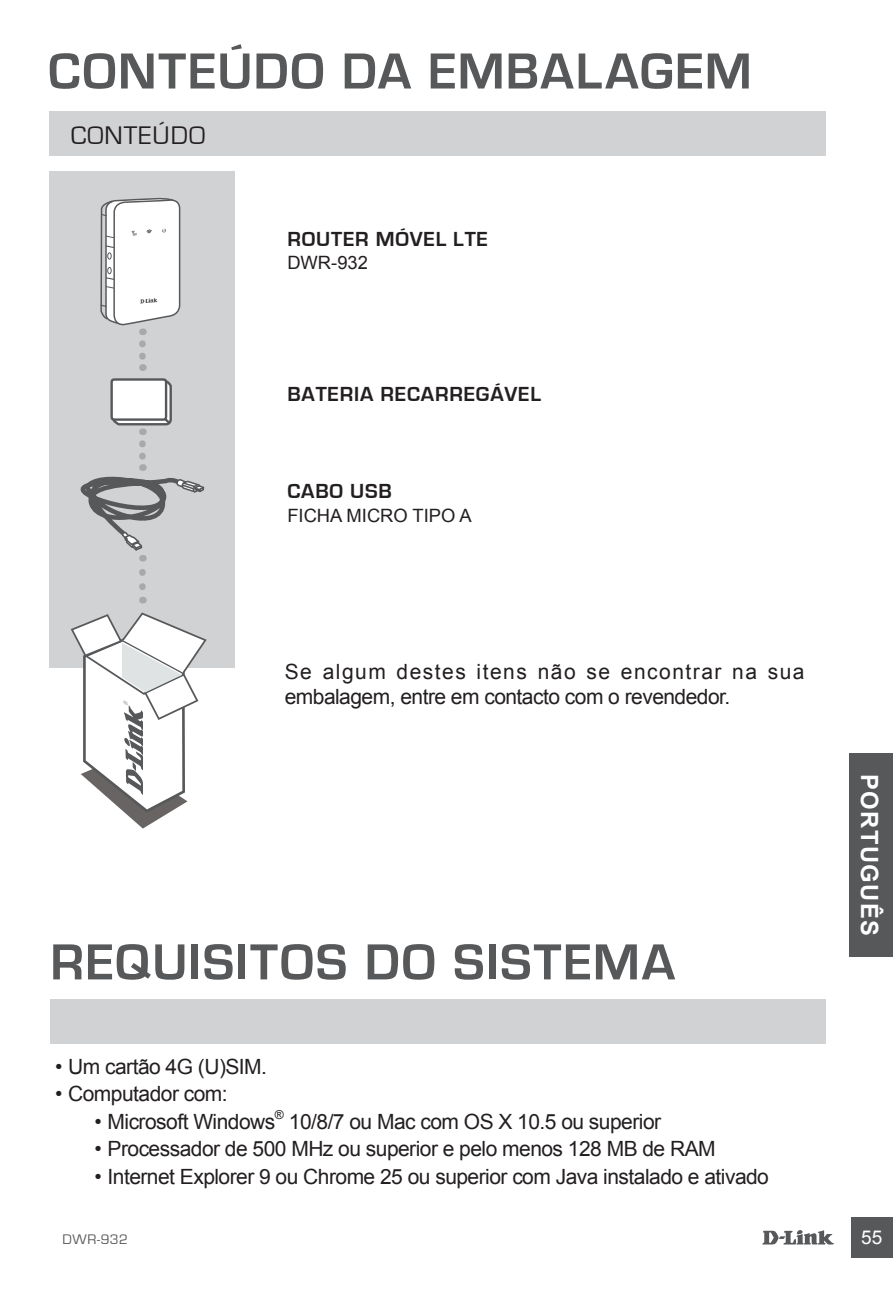
<style>
.page{position:relative;width:893px;height:1290px;background:#fff}
.page>*{position:absolute;margin:0;border:0;box-sizing:border-box;transform-origin:0 0}
.t1{font:700 52.5px "Eurostile";letter-spacing:.03em;color:#57585a}
.t2{font:26.25px "Eurostile";letter-spacing:.04em;color:#231f20}
.t3{font:700 23.8px "Arial";letter-spacing:.06em;color:#fff}
.t4{font:21px/25.2px "Arial";letter-spacing:-.025em;color:#231f20}
.t5{font:700 21px "Eurostile";letter-spacing:.04em;color:#231f20}
.t6{font:18.9px "Arial";color:#fff}
.t7{font:18.2px "Arial";color:#231f20}
.t8{font:14.35px "Eurostile";letter-spacing:.035em;color:#57585a}
.t9{font:12.25px "Arial";color:#231f20}
</style>
<div class="page">
<svg style="left:762px;top:1230px;width:72px;height:14px"></svg>
<div style="left:851px;top:1217px;width:42px;height:41px;background:#57585a"></div>
<div style="left:849px;top:753px;width:44px;height:204px;background:#57585a"></div>
<div style="left:50px;top:111px;width:776px;height:45px;background:#d1d2d4"></div>
<div style="left:50px;top:172px;width:185px;height:496px;background:#d1d2d4"></div>
<svg style="left:139px;top:344px;width:7px;height:27px"></svg>
<svg style="left:139px;top:572px;width:7px;height:31px"></svg>
<svg style="left:80px;top:444px;width:125px;height:117px"></svg>
<svg style="left:71px;top:612px;width:136px;height:216px"></svg>
<div style="left:50px;top:999px;width:776px;height:45px;background:#d1d2d4"></div>
<svg style="left:100px;top:197px;width:81px;height:138px"></svg>
<div style="left:110px;top:378px;width:57px;height:43px;border:2px solid #57585a;border-radius:4px"></div>
<svg style="left:111px;top:379px;width:61px;height:56px"></svg>
<h1 class="t1" style="left:48px;top:43px;width:705px">CONTEÚDO DA EMBALAGEM</h1>
<p class="t2" style="left:71px;top:121px;width:136px">CONTEÚDO</p>
<p class="t5" style="left:287px;top:228px;width:202px">ROUTER MÓVEL LTE</p>
<p class="t7" style="left:287px;top:251px;width:82px">DWR-932</p>
<p class="t5" style="left:287px;top:382px;width:255px">BATERIA RECARREGÁVEL</p>
<p class="t5" style="left:287px;top:480px;width:106px">CABO USB</p>
<p class="t7" style="left:287px;top:503px;width:186px">FICHA MICRO TIPO A</p>
<p class="t4" style="left:285px;top:659px;width:521px">Se algum destes itens não se encontrar na sua embalagem, entre em contacto com o revendedor.</p>
<h1 class="t1" style="left:50px;top:933px;width:626px">REQUISITOS DO SISTEMA</h1>
<p class="t4" style="left:55px;top:1054px;width:214px">• Um cartão 4G (U)SIM.</p>
<p class="t4" style="left:55px;top:1081px;width:174px">• Computador com:</p>
<p class="t4" style="left:94px;top:1109px;width:182px">• Microsoft Windows</p>
<p class="t9" style="left:275px;top:1106px;width:11px">®</p>
<p class="t4" style="left:289px;top:1109px;width:374px">10/8/7 ou Mac com OS X 10.5 ou superior</p>
<p class="t4" style="left:94px;top:1136px;width:623px">• Processador de 500 MHz ou superior e pelo menos 128 MB de RAM</p>
<p class="t4" style="left:94px;top:1164px;width:676px">• Internet Explorer 9 ou Chrome 25 ou superior com Java instalado e ativado</p>
<p class="t3" style="left:885px;top:774px;width:163px;rotate:90deg">PORTUGUÊS</p>
<p class="t8" style="left:63px;top:1232px;width:67px">DWR-932</p>
<p class="t6" style="left:861px;top:1224px;width:23px">55</p>
</div>
